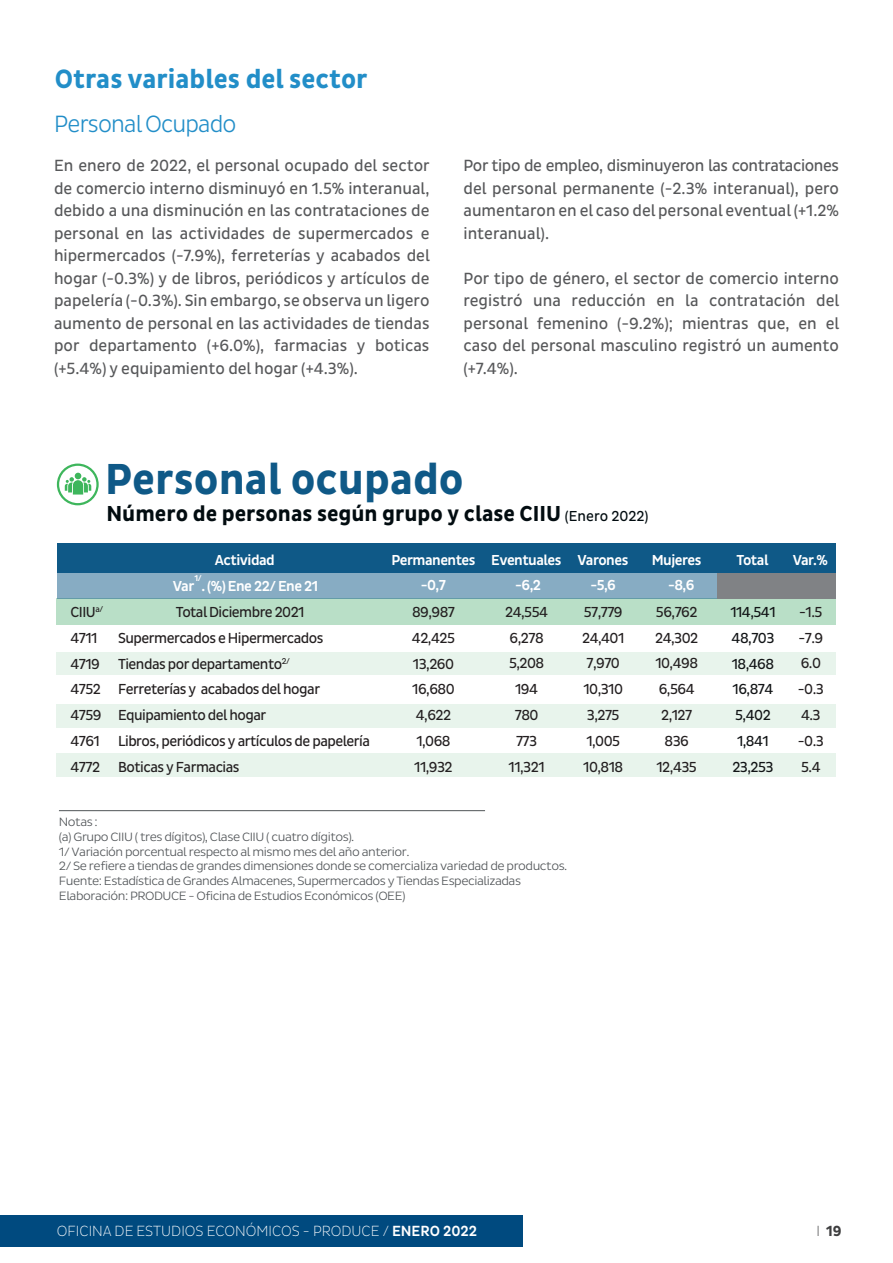
<style>
.page{position:relative;width:893px;height:1263px;background:#fff}
.page>*{position:absolute;margin:0;border:0;box-sizing:border-box;transform-origin:0 0}
.t1{font:700 44.25px "Pluto Sans Cond";color:#0f5987}
.t2{font:700 27px "Pluto Sans Cond";color:#228ec8}
.t3{font:300 24px "Pluto Sans Cond";letter-spacing:-.035em;color:#228ec8}
.t4{font:700 22.05px "Pluto Sans Cond";color:#020c10}
.t5{font:16.5px/22.5px "Pluto Sans Cond";color:#57585a;text-align:justify}
.t6{font:300 15px "Pluto Sans Cond Ex";color:#fff}
.t7{font:700 15px "Pluto Sans Cond";color:#3e3e3f}
.t8{font:14.85px/25.8px "Pluto Sans Cond";letter-spacing:-.035em;color:#231f20}
.t9{font:14.85px/25.8px "Pluto Sans Cond";letter-spacing:-.035em;color:#111416;text-align:center}
.t10{font:500 14.7px "Pluto Sans Cond";letter-spacing:-.035em;color:#fff}
.t11{font:300 12.3px/14.7px "Pluto Sans Cond";letter-spacing:-.035em;color:#505457;scale:1.09 1}
.t12{font:500 8.55px "Pluto Sans Cond";color:#fff}
.s1{font-weight:400;font-size:14.7px}
.s2{font-family:"Pluto Sans Cond";font-weight:500}
.s3{font-family:"Pluto Sans Cond Ex";font-weight:300}
</style>
<div class="page">
<div style="left:0;top:1215px;width:522px;height:32px;background:#004a7f"></div>
<hr style="left:59px;top:810px;width:426px;height:1px;background:#505457">
<div style="left:57px;top:463px;width:42px;height:42px;border:2px solid #3eb65c;border-radius:50%"></div>
<div style="left:57px;top:599px;width:779px;height:25px;background:#b9dfc7"></div>
<div style="left:57px;top:573px;width:779px;height:26px;background:#87acc3"></div>
<div style="left:57px;top:652px;width:779px;height:23px;background:#e8f4ec"></div>
<div style="left:57px;top:705px;width:779px;height:22px;background:#e8f4ec"></div>
<div style="left:57px;top:754px;width:779px;height:22px;background:#e8f4ec"></div>
<div style="left:57px;top:543px;width:779px;height:30px;background:#0f5987"></div>
<svg style="left:65px;top:473px;width:26px;height:21px"></svg>
<div style="left:717px;top:573px;width:119px;height:26px;background:#808285"></div>
<p class="t2" style="left:55px;top:63px;width:314px">Otras variables del sector</p>
<p class="t3" style="left:54px;top:110px;width:184px">Personal Ocupado</p>
<p class="t5" style="left:54px;top:155px;width:377px">En enero de 2022, el personal ocupado del sector de comercio interno disminuyó en 1.5% interanual, debido a una disminución en las contrataciones de personal en las actividades de supermercados e hipermercados (-7.9%), ferreterías y acabados del hogar (-0.3%) y de libros, periódicos y artículos de papelería (-0.3%). Sin embargo, se observa un ligero aumento de personal en las actividades de tiendas por departamento (+6.0%), farmacias y boticas (+5.4%) y equipamiento del hogar (+4.3%).</p>
<p class="t5" style="left:463px;top:155px;width:377px">Por tipo de empleo, disminuyeron las contrataciones del personal permanente (-2.3% interanual), pero aumentaron en el caso del personal eventual (+1.2% interanual).</p>
<p class="t5" style="left:463px;top:267px;width:377px">Por tipo de género, el sector de comercio interno registró una reducción en la contratación del personal femenino (-9.2%); mientras que, en el caso del personal masculino registró un aumento (+7.4%).</p>
<p class="t1" style="left:105px;top:454px;width:360px">Personal ocupado</p>
<p class="t4" style="left:106px;top:501px;width:544px">Número de personas según grupo y clase CIIU <span class="s1">(Enero 2022)</span></p>
<p class="t10" style="left:215px;top:551px;width:61px">Actividad</p>
<p class="t10" style="left:391px;top:551px;width:86px">Permanentes</p>
<p class="t10" style="left:491px;top:551px;width:139px">Eventuales Varones</p>
<p class="t10" style="left:652px;top:551px;width:51px">Mujeres</p>
<p class="t8" style="left:70px;top:599px;width:34px">CIIU<sup>a/<br></sup>4711<br>4719<br>4752<br>4759<br>4761<br>4772</p>
<p class="t12" style="left:194px;top:573px;width:9px">1/</p>
<p class="t10" style="left:201px;top:577px;width:118px">. (%) Ene 22/ Ene 21</p>
<p class="t10" style="left:173px;top:577px;width:23px">Var</p>
<p class="t8" style="left:176px;top:599px;width:130px">Total Diciembre 2021</p>
<p class="t8" style="left:118px;top:625px;width:253px">Supermercados e Hipermercados<br>Tiendas por departamento<sup>2/<br></sup>Ferreterías y acabados del hogar<br>Equipamiento del hogar<br>Libros, periódicos y artículos de papelería<br>Boticas y Farmacias</p>
<p class="t10" style="left:421px;top:577px;width:26px">-0,7</p>
<p class="t10" style="left:515px;top:577px;width:27px">-6,2</p>
<p class="t10" style="left:590px;top:577px;width:27px">-5,6</p>
<p class="t10" style="left:668px;top:577px;width:28px">-8,6</p>
<p class="t8" style="left:412px;top:599px;width:45px">89,987<br>42,425<br>13,260<br>16,680<br>4,622<br>1,068<br>11,932</p>
<p class="t8" style="left:505px;top:599px;width:44px;text-align:center">24,554<br>6,278<br>5,208<br>194<br>780<br>773<br>11,321</p>
<p class="t8" style="left:582px;top:599px;width:44px;text-align:center">57,779<br>24,401<br>7,970<br>10,310<br>3,275<br>1,005<br>10,818</p>
<p class="t8" style="left:655px;top:599px;width:45px;text-align:center">56,762<br>24,302<br>10,498<br>6,564<br>2,127<br>836<br>12,435</p>
<p class="t11" style="left:59px;top:815px;width:468px">Notas :<br>(a) Grupo CIIU ( tres dígitos), Clase CIIU ( cuatro dígitos).<br>1/ Variación porcentual respecto al mismo mes del año anterior.<br>2/ Se refiere a tiendas de grandes dimensiones donde se comercializa variedad de productos.<br>Fuente: Estadística de Grandes Almacenes, Supermercados y Tiendas Especializadas Elaboración: PRODUCE - Oficina de Estudios Económicos (OEE)</p>
<p class="t10" style="left:737px;top:551px;width:33px">Total</p>
<p class="t10" style="left:793px;top:551px;width:37px">Var.%</p>
<p class="t9" style="left:730px;top:599px;width:47px">114,541<br>48,703<br>18,468<br>16,874<br>5,402<br>1,841<br>23,253</p>
<p class="t8" style="left:798px;top:599px;width:27px">-1.5 -7.9<br>6.0 -0.3<br>4.3 -0.3<br>5.4</p>
<p class="t6" style="left:57px;top:1222px;width:422px">OFICINA DE ESTUDIOS ECONÓMICOS - PRODUCE / <span class="s2">ENERO 2022</span></p>
<p class="t7" style="left:816px;top:1222px;width:27px"><span class="s3">I</span> 19</p>
</div>
